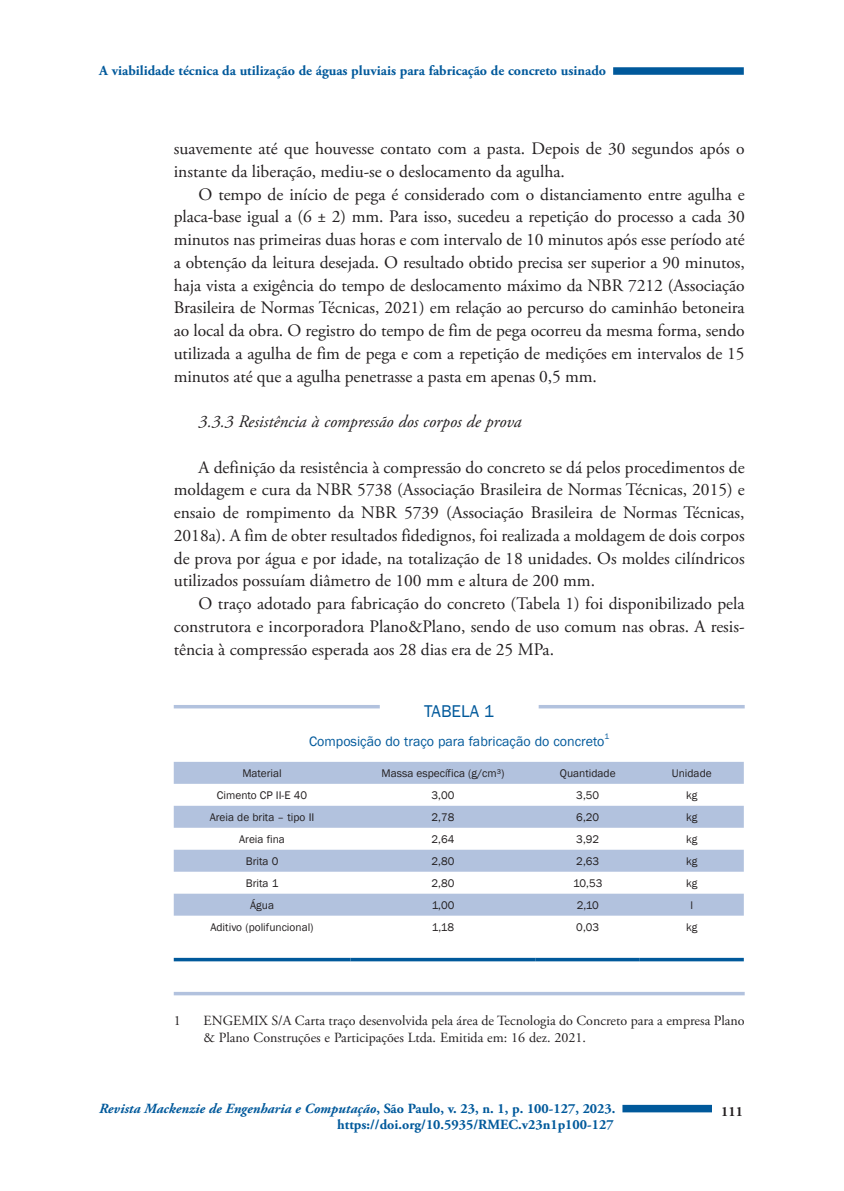
<style>
.page{position:relative;width:844px;height:1191px;background:#fff}
.page>*{position:absolute;margin:0;border:0;box-sizing:border-box;transform-origin:0 0}
.Texto{font:17.5px/22.8px "Adobe Garamond Pro";color:#231f20;text-align:justify}
.Sub_03{font:italic 17.5px "Adobe Garamond Pro";color:#231f20}
.Tabela_Nº{font:17.5px "Franklin Gothic";color:#00599b}
.t1{font:700 14px/16.8px "Adobe Garamond Pro";color:#00599b;text-align:right}
.Rodapé{font:14px/16.8px "Adobe Garamond Pro";color:#231f20}
.Tabela_Tít{font:14px "Franklin Gothic";color:#00599b}
.t2{font:700 14px "Adobe Garamond Pro";color:#231f20}
.Tabela_Miolo{font:11.38px "Franklin Gothic";color:#231f20}
.Tabela_Tít-2{font:8.05px "Franklin Gothic";color:#00599b}
.s1{font-style:italic}
</style>
<div class="page">
<div style="left:622px;top:1104px;width:90px;height:8px;background:#00599b"></div>
<div style="left:711px;top:1104px;width:33px;height:27px;background:#fff"></div>
<div style="left:613px;top:67px;width:130px;height:8px;background:#00599b"></div>
<hr style="left:174px;top:705px;width:205px;height:3px;background:#b2c2de">
<hr style="left:538px;top:705px;width:206px;height:3px;background:#b2c2de">
<svg style="left:174px;top:762px;width:569px;height:153px;fill:#b2c2de"></svg>
<hr style="left:174px;top:958px;width:176px;height:3px;background:#00599b">
<hr style="left:350px;top:958px;width:185px;height:3px;background:#00599b">
<hr style="left:535px;top:958px;width:104px;height:3px;background:#00599b">
<hr style="left:639px;top:958px;width:104px;height:3px;background:#00599b">
<hr style="left:174px;top:992px;width:570px;height:3px;background:#b2c2de">
<p class="t1" style="left:99px;top:62px;width:508px">A viabilidade técnica da utilização de águas pluviais para fabricação de concreto usinado</p>
<p class="Texto" style="left:174px;top:138px;width:572px">suavemente até que houvesse contato com a pasta. Depois de 30 segundos após o instante da liberação, mediu-se o deslocamento da agulha.</p>
<p class="Texto" style="left:174px;top:183px;width:572px;text-indent:25px">O tempo de início de pega é considerado com o distanciamento entre agulha e placa-base igual a (6 ± 2) mm. Para isso, sucedeu a repetição do processo a cada 30 minutos nas primeiras duas horas e com intervalo de 10 minutos após esse período até a obtenção da leitura desejada. O resultado obtido precisa ser superior a 90 minutos, haja vista a exigência do tempo de deslocamento máximo da NBR 7212 (Associação Brasileira de Normas Técnicas, 2021) em relação ao percurso do caminhão betoneira ao local da obra. O registro do tempo de fim de pega ocorreu da mesma forma, sendo utilizada a agulha de fim de pega e com a repetição de medições em intervalos de 15 minutos até que a agulha penetrasse a pasta em apenas 0,5 mm.</p>
<p class="Sub_03" style="left:198px;top:411px;width:324px">3.3.3 Resistência à compressão dos corpos de prova</p>
<p class="Texto" style="left:174px;top:456px;width:572px;text-indent:25px">A definição da resistência à compressão do concreto se dá pelos procedimentos de moldagem e cura da NBR 5738 (Associação Brasileira de Normas Técnicas, 2015) e ensaio de rompimento da NBR 5739 (Associação Brasileira de Normas Técnicas, 2018a). A fim de obter resultados fidedignos, foi realizada a moldagem de dois corpos de prova por água e por idade, na totalização de 18 unidades. Os moldes cilíndricos utilizados possuíam diâmetro de 100 mm e altura de 200 mm.</p>
<p class="Texto" style="left:174px;top:593px;width:572px;text-indent:25px">O traço adotado para fabricação do concreto (Tabela 1) foi disponibilizado pela construtora e incorporadora Plano&amp;Plano, sendo de uso comum nas obras. A resis&shy;tência à compressão esperada aos 28 dias era de 25 MPa.</p>
<p class="Tabela_Nº" style="left:424px;top:700px;width:71px">TABELA 1</p>
<p class="Tabela_Tít" style="left:309px;top:733px;width:297px">Composição do traço para fabricação do concreto</p>
<p class="Tabela_Tít-2" style="left:604px;top:731px;width:6px">1</p>
<p class="Tabela_Miolo" style="left:242px;top:766px;width:41px">Material</p>
<p class="Tabela_Miolo" style="left:381px;top:766px;width:124px">Massa específica (g/cm³)</p>
<p class="Tabela_Miolo" style="left:559px;top:766px;width:57px">Quantidade</p>
<p class="Tabela_Miolo" style="left:671px;top:766px;width:41px">Unidade</p>
<p class="Tabela_Miolo" style="left:217px;top:788px;width:92px">Cimento CP II-E 40</p>
<p class="Tabela_Miolo" style="left:431px;top:788px;width:24px">3,00</p>
<p class="Tabela_Miolo" style="left:576px;top:788px;width:24px">3,50</p>
<p class="Tabela_Miolo" style="left:686px;top:788px;width:13px">kg</p>
<p class="Tabela_Miolo" style="left:210px;top:810px;width:106px">Areia de brita – tipo II</p>
<p class="Tabela_Miolo" style="left:431px;top:810px;width:24px">2,78</p>
<p class="Tabela_Miolo" style="left:576px;top:810px;width:24px">6,20</p>
<p class="Tabela_Miolo" style="left:686px;top:810px;width:13px">kg</p>
<p class="Tabela_Miolo" style="left:239px;top:832px;width:47px">Areia fina</p>
<p class="Tabela_Miolo" style="left:431px;top:832px;width:24px">2,64</p>
<p class="Tabela_Miolo" style="left:576px;top:832px;width:24px">3,92</p>
<p class="Tabela_Miolo" style="left:686px;top:832px;width:13px">kg</p>
<p class="Tabela_Miolo" style="left:246px;top:854px;width:34px">Brita 0</p>
<p class="Tabela_Miolo" style="left:431px;top:854px;width:24px">2,80</p>
<p class="Tabela_Miolo" style="left:576px;top:854px;width:24px">2,63</p>
<p class="Tabela_Miolo" style="left:686px;top:854px;width:13px">kg</p>
<p class="Tabela_Miolo" style="left:246px;top:876px;width:34px">Brita 1</p>
<p class="Tabela_Miolo" style="left:431px;top:876px;width:24px">2,80</p>
<p class="Tabela_Miolo" style="left:573px;top:876px;width:31px">10,53</p>
<p class="Tabela_Miolo" style="left:686px;top:876px;width:13px">kg</p>
<p class="Tabela_Miolo" style="left:250px;top:897px;width:25px">Água</p>
<p class="Tabela_Miolo" style="left:431px;top:897px;width:24px">1,00</p>
<p class="Tabela_Miolo" style="left:576px;top:897px;width:24px">2,10</p>
<p class="Tabela_Miolo" style="left:690px;top:897px;width:4px">l</p>
<p class="Tabela_Miolo" style="left:210px;top:919px;width:105px">Aditivo (polifuncional)</p>
<p class="Tabela_Miolo" style="left:432px;top:919px;width:24px">1,18</p>
<p class="Tabela_Miolo" style="left:576px;top:919px;width:24px">0,03</p>
<p class="Tabela_Miolo" style="left:686px;top:919px;width:13px">kg</p>
<p class="Rodapé" style="left:174px;top:1013px;width:8px">1</p>
<p class="Rodapé" style="left:203px;top:1013px;width:542px">ENGEMIX S/A Carta traço desenvolvida pela área de Tecnologia do Concreto para a empresa Plano &amp; Plano Construções e Participações Ltda. Emitida em: 16 dez. 2021.</p>
<p class="t1" style="left:99px;top:1100px;width:517px"><span class="s1">Revista Mackenzie de Engenharia e Computação</span>, São Paulo, v. 23, n. 1, p. 100-127, 2023. https://doi.org/10.5935/RMEC.v23n1p100-127</p>
<p class="t2" style="left:721px;top:1103px;width:23px">111</p>
</div>
